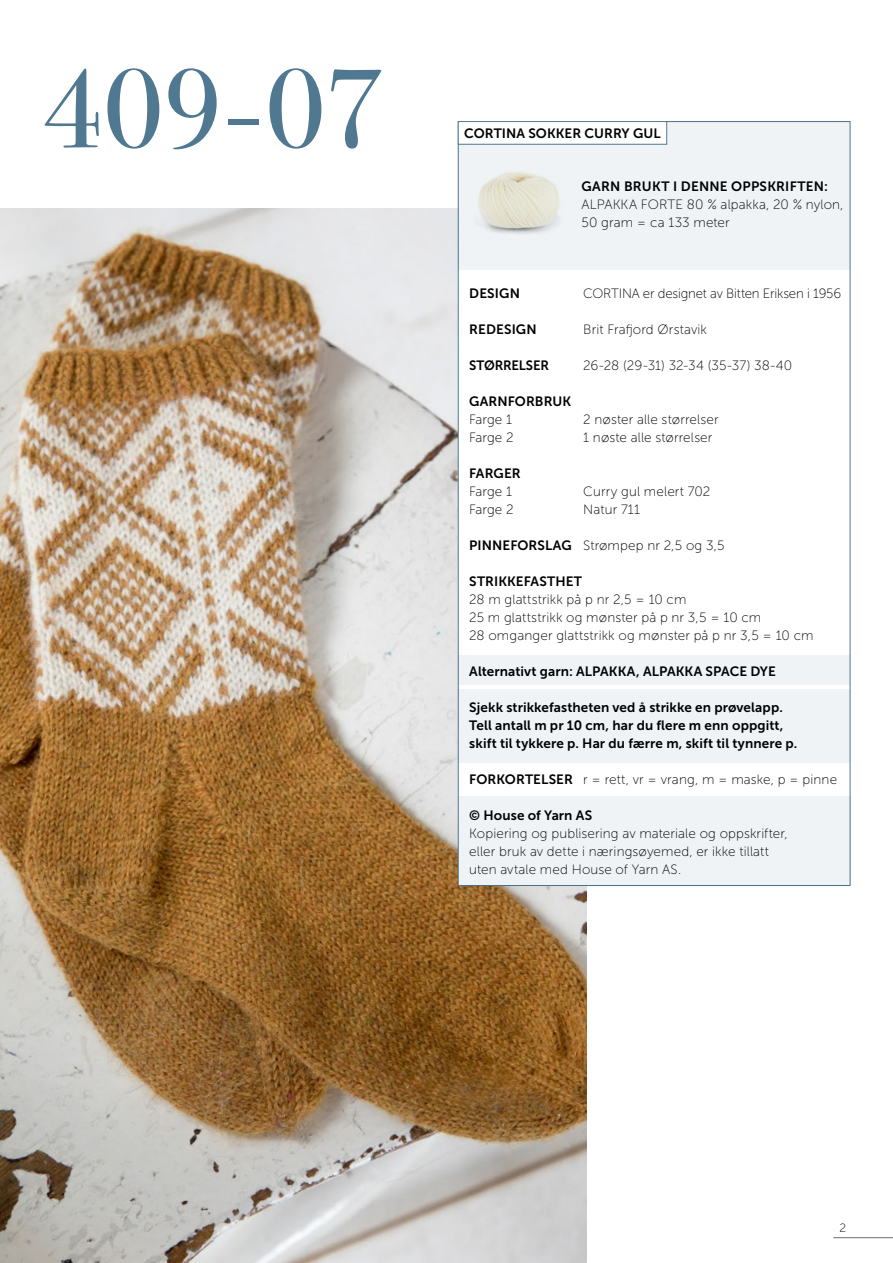
<style>
.page{position:relative;width:893px;height:1263px;background:#fff}
.page>*{position:absolute;margin:0;border:0;box-sizing:border-box;transform-origin:0 0}
.t1{font:111.9px "Bodoni Svty Two ITCTT";color:#517891}
.INNHOLD{font:13.5px/18px "Museo Sans 100";letter-spacing:.01em;color:#000}
.INNHOLD-2{font:13.5px "Museo Sans 700";letter-spacing:.01em;color:#000}
.INNHOLD-3{font:13.5px "Museo Sans 100";letter-spacing:-.01em;color:#000}
.INNHOLD-_Opps{font:13.5px "Museo Sans 700";letter-spacing:.005em;color:#000}
.INNHOLD-4{font:13.5px "Museo Sans 700";letter-spacing:-.015em;color:#000}
.t2{font:12px "Museo Sans 100";color:#000}
.s1{font-family:"Museo Sans 700"}
</style>
<div class="page">
<hr style="left:833px;top:1237px;width:60px;height:1px;background:#6d6e71">
<img style="left:0;top:208px;width:587px;height:1055px">
<div style="left:458px;top:122px;width:392px;height:763px;background:#fff"></div>
<div style="left:458px;top:122px;width:392px;height:148px;background:#eff3f6"></div>
<div style="left:458px;top:122px;width:209px;height:22px;background:#fff"></div>
<div style="left:458px;top:121px;width:209px;height:24px;border:1px solid #517891"></div>
<img style="left:478px;top:171px;width:82px;height:63px">
<div style="left:458px;top:690px;width:392px;height:73px;background:#eff3f6"></div>
<div style="left:458px;top:655px;width:392px;height:30px;background:#eff3f6"></div>
<div style="left:458px;top:796px;width:392px;height:90px;background:#eff3f6"></div>
<p class="t1" style="left:43px;top:18px;width:342px">409-07</p>
<p class="INNHOLD-_Opps" style="left:464px;top:125px;width:198px">CORTINA SOKKER CURRY GUL</p>
<p class="INNHOLD-2" style="left:582px;top:179px;width:248px">GARN BRUKT I DENNE OPPSKRIFTEN:</p>
<p class="INNHOLD" style="left:582px;top:196px;width:263px">ALPAKKA FORTE 80 % alpakka, 20 % nylon,<br>50 gram = ca 133 meter</p>
<p class="INNHOLD-2" style="left:469px;top:286px;width:52px">DESIGN</p>
<p class="INNHOLD-3" style="left:583px;top:286px;width:259px">CORTINA er designet av Bitten Eriksen i 1956</p>
<p class="INNHOLD-2" style="left:469px;top:322px;width:69px">REDESIGN</p>
<p class="INNHOLD" style="left:583px;top:320px;width:125px">Brit Frafjord Ørstavik</p>
<p class="INNHOLD-4" style="left:469px;top:358px;width:81px">STØRRELSER</p>
<p class="INNHOLD" style="left:583px;top:356px;width:210px">26-28 (29-31) 32-34 (35-37) 38-40</p>
<p class="INNHOLD-2" style="left:469px;top:394px;width:104px">GARNFORBRUK</p>
<p class="INNHOLD" style="left:469px;top:410px;width:44px">Farge 1</p>
<p class="INNHOLD" style="left:583px;top:410px;width:137px">2 nøster alle størrelser</p>
<p class="INNHOLD" style="left:469px;top:428px;width:46px">Farge 2</p>
<p class="INNHOLD" style="left:583px;top:428px;width:131px">1 nøste alle størrelser</p>
<p class="INNHOLD-2" style="left:469px;top:466px;width:53px">FARGER</p>
<p class="INNHOLD" style="left:469px;top:482px;width:44px">Farge 1</p>
<p class="INNHOLD" style="left:583px;top:482px;width:129px">Curry gul melert 702</p>
<p class="INNHOLD" style="left:469px;top:500px;width:46px">Farge 2</p>
<p class="INNHOLD" style="left:583px;top:500px;width:58px">Natur 711</p>
<p class="INNHOLD" style="left:469px;top:536px;width:257px"><span class="s1">PINNEFORSLAG</span> Strømpep nr 2,5 og 3,5</p>
<p class="INNHOLD-2" style="left:469px;top:574px;width:114px">STRIKKEFASTHET</p>
<p class="INNHOLD" style="left:469px;top:590px;width:219px">28 m glattstrikk på p nr 2,5 = 10 cm</p>
<p class="INNHOLD" style="left:469px;top:608px;width:293px">25 m glattstrikk og mønster på p nr 3,5 = 10 cm</p>
<p class="INNHOLD" style="left:469px;top:626px;width:346px">28 omganger glattstrikk og mønster på p nr 3,5 = 10 cm</p>
<p class="INNHOLD-2" style="left:469px;top:664px;width:308px">Alternativt garn: ALPAKKA, ALPAKKA SPACE DYE</p>
<p class="INNHOLD-2" style="left:469px;top:700px;width:315px">Sjekk strikkefastheten ved å strikke en prøvelapp.</p>
<p class="INNHOLD-2" style="left:469px;top:718px;width:316px">Tell antall m pr 10 cm, har du flere m enn oppgitt,</p>
<p class="INNHOLD-2" style="left:469px;top:736px;width:330px">skift til tykkere p. Har du færre m, skift til tynnere p.</p>
<p class="INNHOLD" style="left:469px;top:770px;width:369px"><span class="s1">FORKORTELSER</span> r = rett, vr = vrang, m = maske, p = pinne</p>
<p class="INNHOLD-2" style="left:469px;top:808px;width:124px">© House of Yarn AS</p>
<p class="INNHOLD" style="left:469px;top:824px;width:320px">Kopiering og publisering av materiale og oppskrifter,</p>
<p class="INNHOLD" style="left:469px;top:842px;width:301px">eller bruk av dette i næringsøyemed, er ikke tillatt</p>
<p class="INNHOLD" style="left:469px;top:860px;width:214px">uten avtale med House of Yarn AS.</p>
<p class="t2" style="left:839px;top:1221px;width:8px">2</p>
</div>
